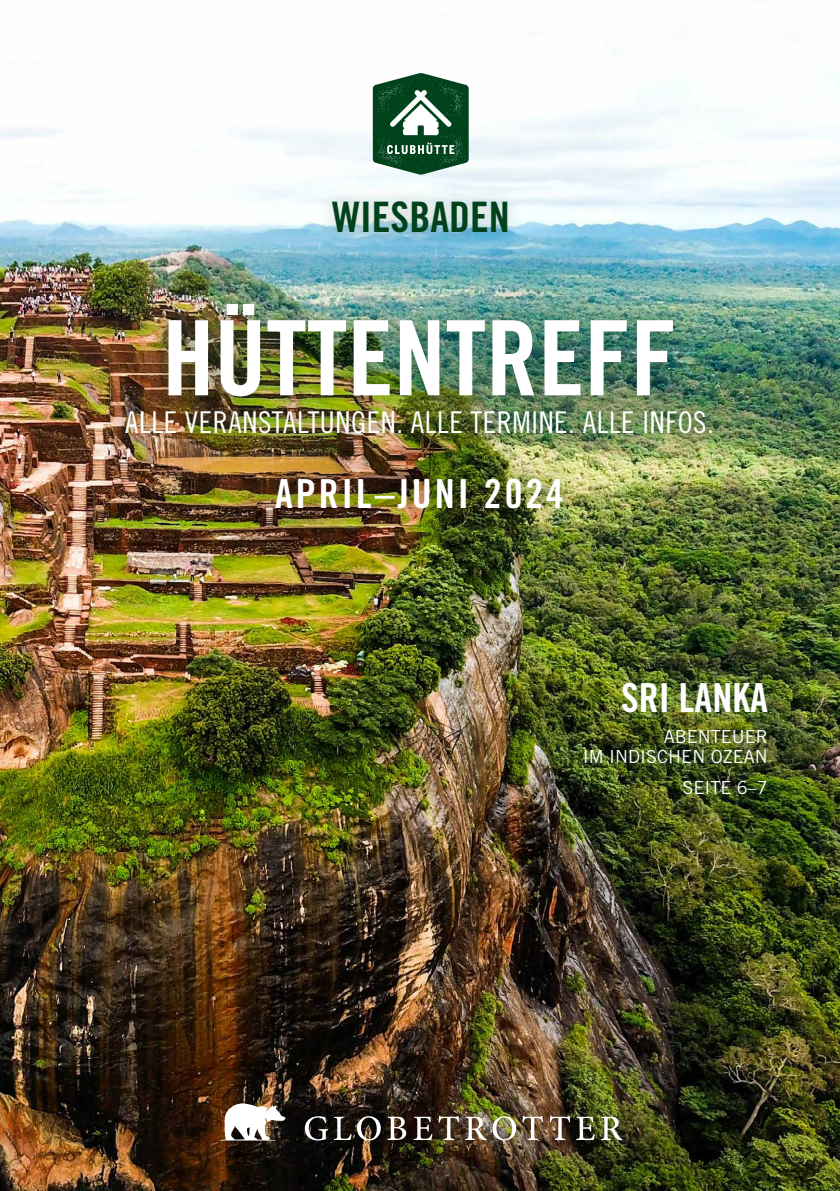
<style>
.page{position:relative;width:840px;height:1191px;background:#fff}
.page>*{position:absolute;margin:0;border:0;box-sizing:border-box;transform-origin:0 0}
.t1{font:104px "Trade Gothic LT Pro Bd Cn 20";color:#fff}
.t2{font:42px "Trade Gothic LT Pro Bd Cn 20";color:#00421b}
.t3{font:40px "Trade Gothic LT Pro Bd Cn 20";letter-spacing:.075em;color:#fff}
.t4{font:40px "Trade Gothic LT Pro Bd Cn 20";color:#fff}
.t5{font:30px "Trade Gothic LT Pro Cn 18";letter-spacing:.02em;color:#fff}
.t6{font:18px/20px "Trade Gothic LT Pro";color:#fff;text-align:right}
</style>
<div class="page">
<img style="left:0;top:49px;width:839px;height:1142px">
<div style="left:565px;top:663px;width:219px;height:150px;background:#00421b;opacity:.5"></div>
<div style="left:150px;top:285px;width:541px;height:129px;background:#00421b;opacity:.5"></div>
<div style="left:108px;top:391px;width:620px;height:60px;background:#00421c;opacity:.7"></div>
<div style="left:314px;top:183px;width:211px;height:67px;background:#000;opacity:.2"></div>
<svg style="left:372px;top:73px;width:96px;height:102px"></svg>
<div style="left:258px;top:460px;width:321px;height:66px;background:#000;opacity:.5"></div>
<svg style="left:219px;top:1102px;width:66px;height:38px"></svg>
<svg style="left:304px;top:1116px;width:24px;height:24px"></svg>
<svg style="left:334px;top:1116px;width:17px;height:24px"></svg>
<svg style="left:357px;top:1116px;width:23px;height:24px"></svg>
<svg style="left:387px;top:1116px;width:19px;height:24px"></svg>
<svg style="left:413px;top:1116px;width:19px;height:24px"></svg>
<svg style="left:438px;top:1115px;width:20px;height:25px"></svg>
<svg style="left:465px;top:1116px;width:21px;height:24px"></svg>
<svg style="left:492px;top:1116px;width:24px;height:24px"></svg>
<svg style="left:522px;top:1115px;width:20px;height:25px"></svg>
<svg style="left:549px;top:1115px;width:21px;height:25px"></svg>
<svg style="left:576px;top:1116px;width:18px;height:24px"></svg>
<svg style="left:600px;top:1116px;width:22px;height:24px"></svg>
<h2 class="t2" style="left:332px;top:191px;width:179px">WIESBADEN</h2>
<h1 class="t1" style="left:162px;top:295px;width:516px">HÜTTENTREFF</h1>
<p class="t5" style="left:125px;top:404px;width:589px">ALLE VERANSTALTUNGEN. ALLE TERMINE. ALLE INFOS.</p>
<h3 class="t3" style="left:275px;top:469px;width:290px">APRIL–JUNI 2024</h3>
<h3 class="t4" style="left:620px;top:673px;width:148px">SRI LANKA</h3>
<p class="t6" style="left:582px;top:726px;width:186px">ABENTEUER<br>IM INDISCHEN OZEAN</p>
<p class="t6" style="left:682px;top:777px;width:87px">SEITE 6–7</p>
</div>
